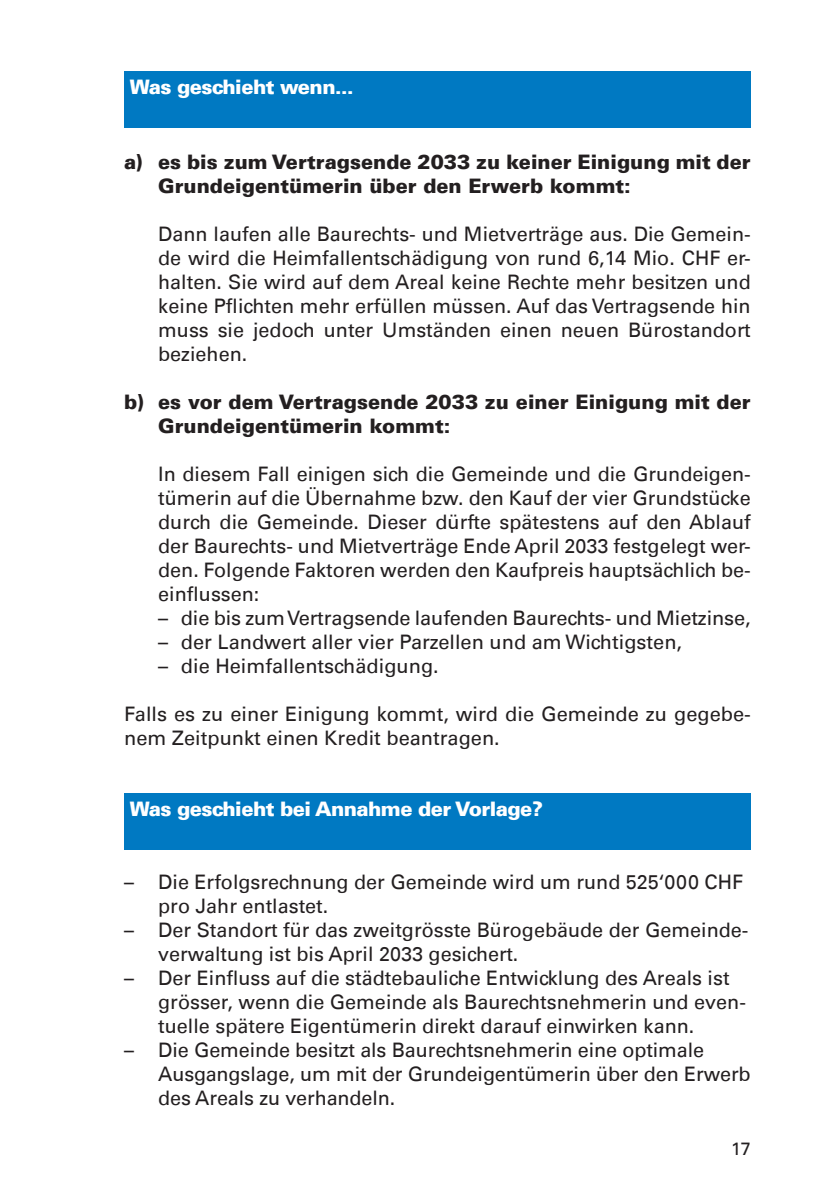
<style>
.page{position:relative;width:839px;height:1192px;background:#fff}
.page>*{position:absolute;margin:0;border:0;box-sizing:border-box;transform-origin:0 0}
.t1{font:20px/24px "Univers LT";color:#231f20}
.t2{font:900 20px/24px "Univers LT";color:#231f20}
.t3{font:900 20px "Univers LT";letter-spacing:-.03em;color:#fff}
.t4{font:18px "Univers LT";color:#231f20}
</style>
<div class="page">
<div style="left:124px;top:71px;width:627px;height:57px;background:#0079c2"></div>
<div style="left:124px;top:793px;width:627px;height:57px;background:#0079c2"></div>
<p class="t3" style="left:130px;top:75px;width:225px">Was geschieht wenn...</p>
<p class="t2" style="left:158px;top:149px;width:594px;text-indent:-34px">a) es bis zum Vertragsende 2033 zu keiner Einigung mit der<br>Grundeigentümerin über den Erwerb kommt:</p>
<p class="t1" style="left:158px;top:222px;width:594px;text-align:justify">Dann laufen alle Baurechts- und Mietverträge aus. Die Gemein&shy;de wird die Heimfallentschädigung von rund 6,14 Mio. CHF er&shy;halten. Sie wird auf dem Areal keine Rechte mehr besitzen und keine Pflichten mehr erfüllen müssen. Auf das Vertragsende hin muss sie jedoch unter Umständen einen neuen Bürostandort beziehen.</p>
<p class="t2" style="left:158px;top:389px;width:594px;text-indent:-34px">b) es vor dem Vertragsende 2033 zu einer Einigung mit der<br>Grundeigentümerin kommt:</p>
<p class="t1" style="left:158px;top:462px;width:594px;text-align:justify">In diesem Fall einigen sich die Gemeinde und die Grundeigen&shy;tümerin auf die Übernahme bzw. den Kauf der vier Grundstücke durch die Gemeinde. Dieser dürfte spätestens auf den Ablauf der Baurechts- und Mietverträge Ende April 2033 festgelegt wer&shy;den. Folgende Faktoren werden den Kaufpreis hauptsächlich be&shy;einflussen:</p>
<p class="t1" style="left:158px;top:606px;width:594px">– die bis zum Vertragsende laufenden Baurechts- und Mietzinse,</p>
<p class="t1" style="left:158px;top:630px;width:525px">– der Landwert aller vier Parzellen und am Wichtigsten,</p>
<p class="t1" style="left:158px;top:654px;width:282px">– die Heimfallentschädigung.</p>
<p class="t1" style="left:124px;top:702px;width:626px">Falls es zu einer Einigung kommt, wird die Gemeinde zu gegebe&shy;nem Zeitpunkt einen Kredit beantragen.</p>
<p class="t3" style="left:130px;top:796px;width:414px">Was geschieht bei Annahme der Vorlage?</p>
<p class="t1" style="left:158px;top:870px;width:586px;text-indent:-34px">– Die Erfolgsrechnung der Gemeinde wird um rund 525‘000 CHF pro Jahr entlastet.</p>
<p class="t1" style="left:158px;top:918px;width:592px;text-indent:-34px">– Der Standort für das zweitgrösste Bürogebäude der Gemeinde&shy;verwaltung ist bis April 2033 gesichert.</p>
<p class="t1" style="left:158px;top:966px;width:589px;text-indent:-34px">– Der Einfluss auf die städtebauliche Entwicklung des Areals ist grösser, wenn die Gemeinde als Baurechtsnehmerin und even&shy;tuelle spätere Eigentümerin direkt darauf einwirken kann.</p>
<p class="t1" style="left:158px;top:1038px;width:594px;text-indent:-34px">– Die Gemeinde besitzt als Baurechtsnehmerin eine optimale<br>Ausgangslage, um mit der Grundeigentümerin über den Erwerb des Areals zu verhandeln.</p>
<p class="t4" style="left:731px;top:1138px;width:21px">17</p>
</div>
